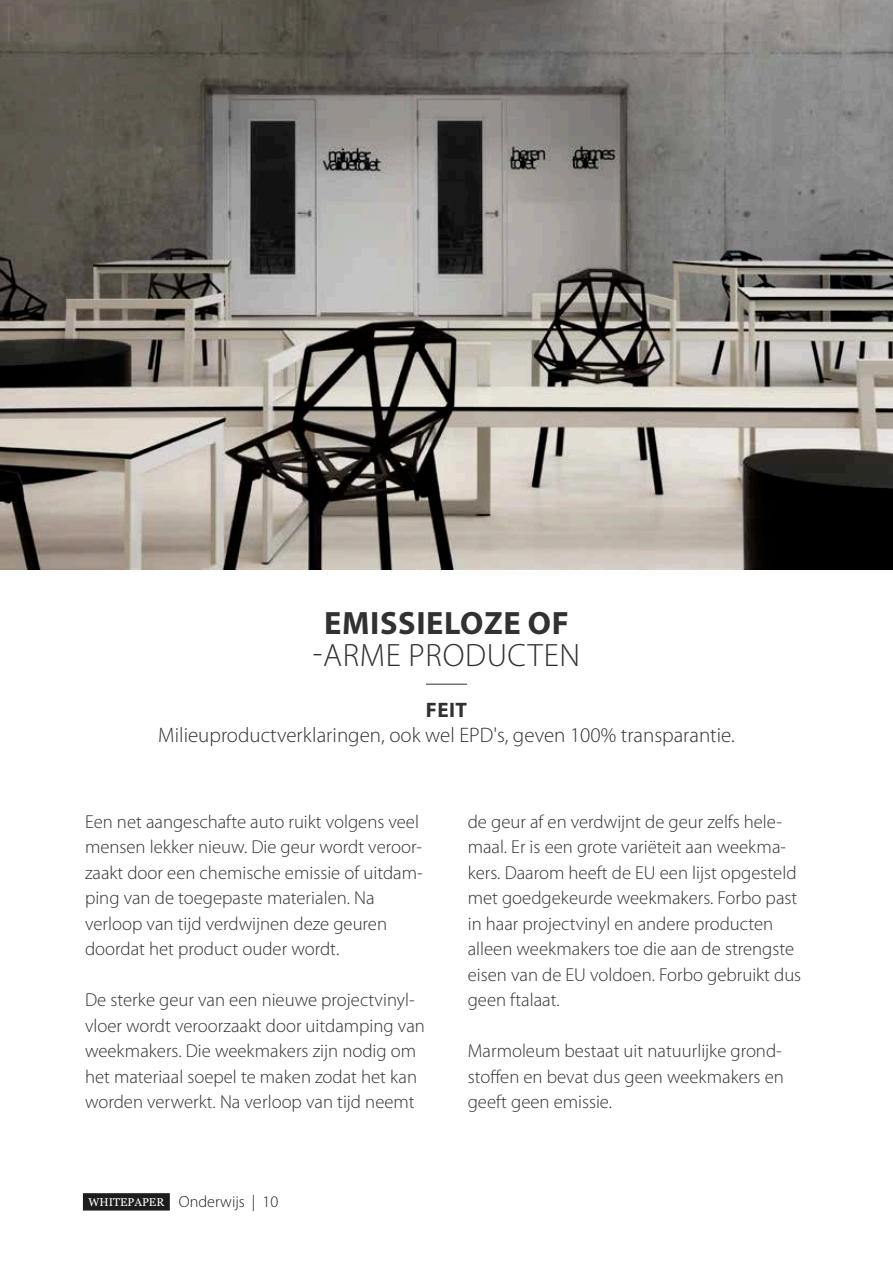
<style>
.page{position:relative;width:893px;height:1263px;background:#fff}
.page>*{position:absolute;margin:0;border:0;box-sizing:border-box;transform-origin:0 0}
.titel{font:300 32.4px "Myriad Pro";letter-spacing:.02em;color:#313130}
.titel-2{font:700 32.4px "Myriad Pro";letter-spacing:.02em;color:#313130}
.feitje{font:300 21px "Myriad Pro";color:#313130}
.feitje-2{font:700 21px "Myriad Pro";color:#313130}
.brood{font:300 18.75px/25.5px "Myriad Pro";color:#313130}
.t1{font:300 16.2px "Myriad Pro";color:#1d1d1b}
.s1{font-family:"Georgia";font-weight:400;font-size:11.4px;color:#fff}
</style>
<div class="page">
<img style="left:0;top:0;width:893px;height:570px">
<hr style="left:426px;top:684px;width:41px;height:1px;background:#313130">
<div style="left:83px;top:1193px;width:87px;height:17px;background:#1d1d1b"></div>
<p class="titel-2" style="left:324px;top:605px;width:246px">EMISSIELOZE OF</p>
<p class="titel" style="left:313px;top:637px;width:269px">-ARME PRODUCTEN</p>
<p class="feitje-2" style="left:426px;top:698px;width:43px">FEIT</p>
<p class="feitje" style="left:158px;top:724px;width:578px">Milieuproductverklaringen, ook wel EPD's, geven 100% transparantie.</p>
<p class="brood" style="left:85px;top:809px;width:339px">Een net aangeschafte auto ruikt volgens veel mensen lekker nieuw. Die geur wordt veroor&shy;zaakt door een chemische emissie of uitdam&shy;ping van de toegepaste materialen. Na verloop van tijd verdwijnen deze geuren doordat het product ouder wordt.</p>
<p class="brood" style="left:85px;top:987px;width:341px">De sterke geur van een nieuwe projectvinyl&shy;vloer wordt veroorzaakt door uitdamping van weekmakers. Die weekmakers zijn nodig om het materiaal soepel te maken zodat het kan worden verwerkt. Na verloop van tijd neemt</p>
<p class="t1" style="left:88px;top:1192px;width:191px"><span class="s1">WHITEPAPER</span> Onderwijs | 10</p>
<p class="brood" style="left:468px;top:809px;width:335px">de geur af en verdwijnt de geur zelfs hele&shy;maal. Er is een grote variëteit aan weekma&shy;kers. Daarom heeft de EU een lijst opgesteld met goedgekeurde weekmakers. Forbo past in haar projectvinyl en andere producten alleen weekmakers toe die aan de strengste eisen van de EU voldoen. Forbo gebruikt dus geen ftalaat.</p>
<p class="brood" style="left:468px;top:1038px;width:318px;text-align:justify">Marmoleum bestaat uit natuurlijke grond&shy;stoffen en bevat dus geen weekmakers en geeft geen emissie.</p>
</div>
